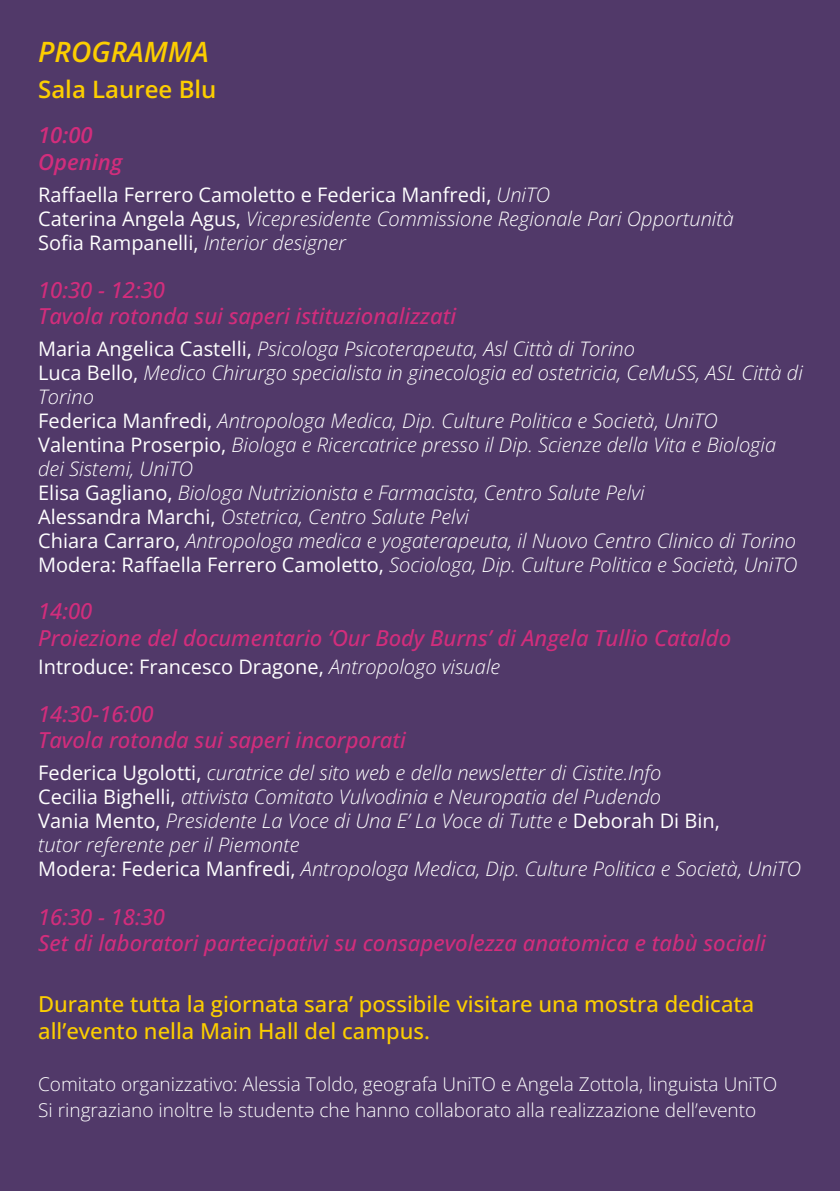
<style>
.page{position:relative;width:840px;height:1191px;background:#fff}
.page>*{position:absolute;margin:0;border:0;box-sizing:border-box;transform-origin:0 0}
.t1{font:italic 600 28px "Open Sans";color:#fcce00}
.t2{font:600 24px "Open Sans";color:#fcce00}
.t3{font:italic 500 22px "Open Sans";color:#d22d7c}
.t4{font:500 22px/26.4px "Open Sans";color:#fcce00}
.t5{font:italic 600 22px "Open Sans";color:#d22d7c}
.t6{font:italic 300 20px/24px "Open Sans";color:#fff}
.t7{font:20px "Open Sans";color:#fff}
.t8{font:300 19px "Open Sans";color:#fff}
.s1{font-weight:300;font-style:italic}
.s2{font-weight:400;font-style:normal}
</style>
<div class="page">
<div style="left:0;top:0;width:839px;height:1191px;background:#513969"></div>
<p class="t1" style="left:38px;top:33px;width:172px">PROGRAMMA</p>
<p class="t2" style="left:38px;top:72px;width:180px">Sala Lauree Blu</p>
<p class="t5" style="left:38px;top:120px;width:56px">10:00</p>
<p class="t5" style="left:38px;top:147px;width:86px">Opening</p>
<p class="t7" style="left:38px;top:181px;width:513px">Raffaella Ferrero Camoletto e Federica Manfredi, <span class="s1">UniTO</span></p>
<p class="t6" style="left:38px;top:206px;width:697px"><span class="s2">Caterina Angela Agus,</span> Vicepresidente Commissione Regionale Pari Opportunità</p>
<p class="t7" style="left:38px;top:229px;width:309px">Sofia Rampanelli, <span class="s1">Interior designer</span></p>
<p class="t3" style="left:38px;top:274px;width:128px">10:30 - 12:30</p>
<p class="t3" style="left:38px;top:301px;width:419px">Tavola rotonda sui saperi istituzionalizzati</p>
<p class="t6" style="left:38px;top:335px;width:598px"><span class="s2">Maria Angelica Castelli,</span> Psicologa Psicoterapeuta, Asl Città di Torino</p>
<p class="t6" style="left:38px;top:359px;width:765px"><span class="s2">Luca Bello,</span> Medico Chirurgo specialista in ginecologia ed ostetricia, CeMuSS, ASL Città di<br>Torino</p>
<p class="t6" style="left:38px;top:407px;width:680px"><span class="s2">Federica Manfredi,</span> Antropologa Medica, Dip. Culture Politica e Società, UniTO</p>
<p class="t6" style="left:38px;top:431px;width:739px"><span class="s2">Valentina Proserpio,</span> Biologa e Ricercatrice presso il Dip. Scienze della Vita e Biologia dei Sistemi, UniTO</p>
<p class="t6" style="left:38px;top:479px;width:607px"><span class="s2">Elisa Gagliano,</span> Biologa Nutrizionista e Farmacista, Centro Salute Pelvi</p>
<p class="t6" style="left:38px;top:503px;width:432px"><span class="s2">Alessandra Marchi,</span> Ostetrica, Centro Salute Pelvi</p>
<p class="t6" style="left:38px;top:527px;width:759px"><span class="s2">Chiara Carraro,</span> Antropologa medica e yogaterapeuta, il Nuovo Centro Clinico di Torino</p>
<p class="t6" style="left:38px;top:551px;width:760px"><span class="s2">Modera: Raffaella Ferrero Camoletto,</span> Sociologa, Dip. Culture Politica e Società, UniTO</p>
<p class="t3" style="left:38px;top:596px;width:56px">14:00</p>
<p class="t3" style="left:38px;top:622px;width:694px">Proiezione del documentario ‘Our Body Burns’ di Angela Tullio Cataldo</p>
<p class="t7" style="left:38px;top:653px;width:463px">Introduce: Francesco Dragone, <span class="s1">Antropologo visuale</span></p>
<p class="t3" style="left:38px;top:698px;width:117px">14:30-16:00</p>
<p class="t3" style="left:38px;top:725px;width:369px">Tavola rotonda sui saperi incorporati</p>
<p class="t6" style="left:38px;top:759px;width:624px"><span class="s2">Federica Ugolotti,</span> curatrice del sito web e della newsletter di Cistite.Info</p>
<p class="t6" style="left:38px;top:783px;width:624px"><span class="s2">Cecilia Bighelli,</span> attivista Comitato Vulvodinia e Neuropatia del Pudendo</p>
<p class="t6" style="left:38px;top:807px;width:683px"><span class="s2">Vania Mento,</span> Presidente La Voce di Una E’ La Voce di Tutte e <span class="s2">Deborah Di Bin,</span></p>
<p class="t6" style="left:38px;top:831px;width:263px">tutor referente per il Piemonte</p>
<p class="t6" style="left:38px;top:855px;width:764px"><span class="s2">Modera: Federica Manfredi,</span> Antropologa Medica, Dip. Culture Politica e Società, UniTO</p>
<p class="t3" style="left:38px;top:901px;width:128px">16:30 - 18:30</p>
<p class="t3" style="left:38px;top:928px;width:728px">Set di laboratori partecipativi su consapevolezza anatomica e tabù sociali</p>
<p class="t4" style="left:38px;top:990px;width:717px">Durante tutta la giornata sara’ possibile visitare una mostra dedicata all’evento nella Main Hall del campus.</p>
<p class="t8" style="left:38px;top:1070px;width:740px">Comitato organizzativo: Alessia Toldo, geografa UniTO e Angela Zottola, linguista UniTO</p>
<p class="t8" style="left:38px;top:1097px;width:719px">Si ringraziano inoltre lә studentә che hanno collaborato alla realizzazione dell’evento</p>
</div>
